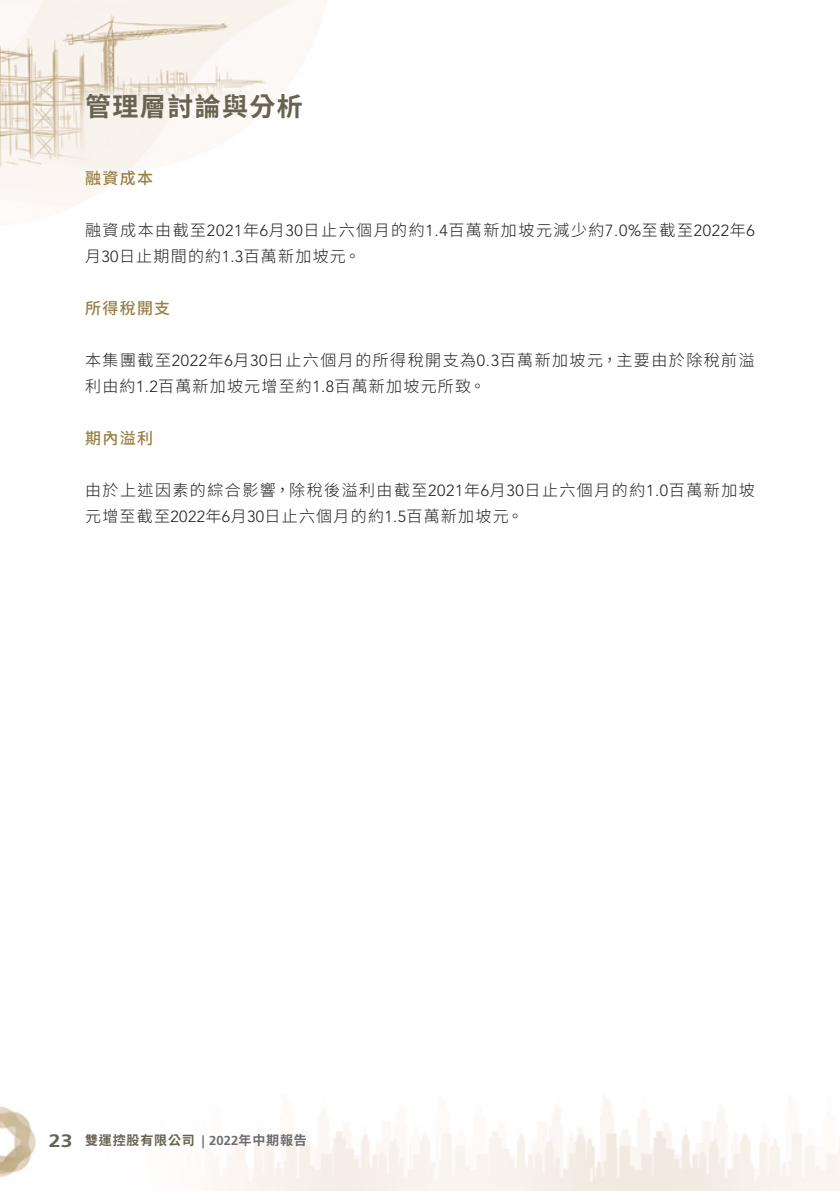
<style>
.page{position:relative;width:840px;height:1191px;background:#fff}
.page>*{position:absolute;margin:0;border:0;box-sizing:border-box;transform-origin:0 0}
.t1{font:700 26px "Source Han Sans TC";letter-spacing:.055em;color:#686351}
.t2{font:700 18px "Frutiger LT Std";color:#686351;scale:1.17 1}
.Body_Text{font:300 16px/26px "Source Han Sans TC";letter-spacing:.09em;color:#231f20}
.Heading_2{font:500 16px "Source Han Sans TC";letter-spacing:.08em;color:#968044}
.t3{font:700 13px "Frutiger LT Std";color:#6c6d70}
.t4{font:700 13px "Source Han Sans TC";letter-spacing:.065em;color:#686351}
.s1{font-family:"Avenir LT Std"}
.s2{font-family:"Source Han Sans TC"}
</style>
<div class="page">
<img style="left:0;top:0;width:839px;height:1191px">
<h1 class="t1" style="left:85px;top:92px;width:219px">管理層討論與分析</h1>
<p class="Heading_2" style="left:85px;top:169px;width:69px">融資成本</p>
<p class="Body_Text" style="left:85px;top:218px;width:670px">融資成本由截至<span class="s1">2021</span>年 月<span class="s1">6 30</span>日止六個月的約<span class="s1">1.4</span>百萬新加坡元減少約<span class="s1">7.0%</span>至截至<span class="s1">2022</span>年<span class="s1">6</span>月<span class="s1">30</span>日止期間的約<span class="s1">1.3</span>百萬新加坡元。</p>
<p class="Heading_2" style="left:85px;top:299px;width:87px">所得稅開支</p>
<p class="Body_Text" style="left:85px;top:348px;width:670px">本集團截至<span class="s1">2022</span>年 月<span class="s1">6 30</span>日止六個月的所得稅開支為<span class="s1">0.3</span>百萬新加坡元，主要由於除稅前溢利由約<span class="s1">1.2</span>百萬新加坡元增至約<span class="s1">1.8</span>百萬新加坡元所致。</p>
<p class="Heading_2" style="left:85px;top:429px;width:69px">期內溢利</p>
<p class="Body_Text" style="left:85px;top:478px;width:670px">由於上述因素的綜合影響，除稅後溢利由截至<span class="s1">2021</span>年 月<span class="s1">6 30</span>日止六個月的約<span class="s1">1.0</span>百萬新加坡元增至截至<span class="s1">2022</span>年月<span class="s1">6 30</span>日止六個月的約<span class="s1">1.5</span>百萬新加坡元。</p>
<p class="t2" style="left:49px;top:1129px;width:22px">23</p>
<p class="t4" style="left:85px;top:1132px;width:111px">雙運控股有限公司</p>
<p class="t3" style="left:202px;top:1132px;width:107px">| 2022<span class="s2">年中期報告</span></p>
</div>
